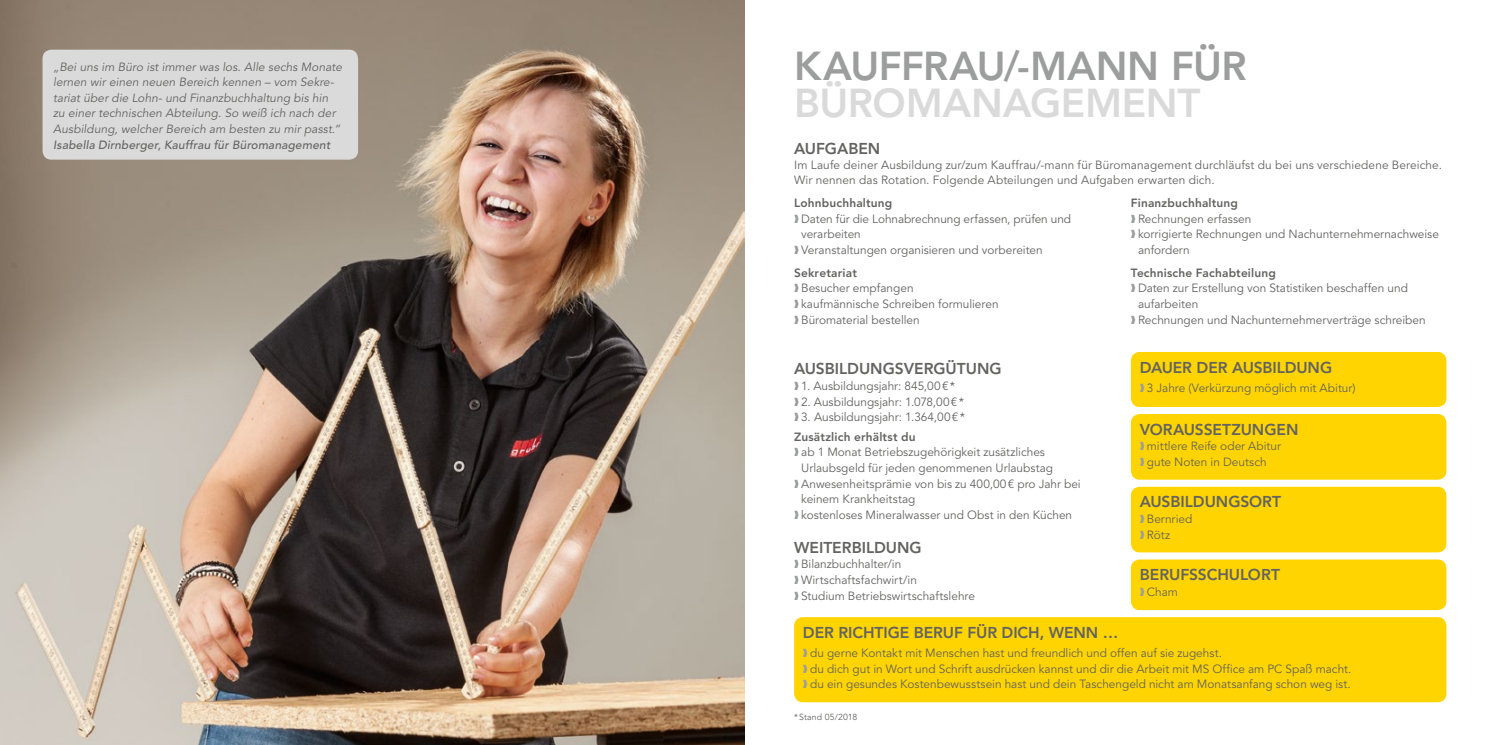
<style>
.page{position:relative;width:1489px;height:745px;background:#fff}
.page>*{position:absolute;margin:0;border:0;box-sizing:border-box;transform-origin:0 0}
.t1{font:800 40px "Avenir LT Std";letter-spacing:-.01em;color:#9c9d9d}
.t2{font:800 40px "Avenir LT Std";letter-spacing:-.01em;color:#dadada}
.t3{font:800 15.62px "Avenir LT Std";letter-spacing:-.005em;color:#636362}
.t4{font:11.88px/15.6px "Avenir LT Std";color:#636362}
.t5{font:italic 11.88px/15.6px "Avenir LT Std";letter-spacing:.01em;color:#636362}
.t6{font:800 11.88px "Avenir LT Std";letter-spacing:.015em;color:#636362}
.t7{font:italic 500 11.88px "Avenir LT Std";letter-spacing:.015em;color:#636362}
.t8{font:8.75px "Avenir LT Std";letter-spacing:.015em;color:#636362}
.s1{color:#9c9d9d}
.s2{font-weight:800}
</style>
<div class="page">
<img style="left:0;top:0;width:744px;height:744px">
<div style="left:43px;top:50px;width:315px;height:109px;background:#dadada;border-radius:9px"></div>
<div style="left:1130px;top:486px;width:316px;height:66px;background:#ffd400;border-radius:9px"></div>
<div style="left:1130px;top:559px;width:316px;height:50px;background:#ffd400;border-radius:9px"></div>
<div style="left:794px;top:616px;width:652px;height:85px;background:#ffd400;border-radius:9px"></div>
<div style="left:1130px;top:414px;width:316px;height:65px;background:#ffd400;border-radius:9px"></div>
<div style="left:1130px;top:352px;width:316px;height:54px;background:#ffd400;border-radius:9px"></div>
<p class="t5" style="left:53px;top:59px;width:290px">„Bei uns im Büro ist immer was los. Alle sechs Monate lernen wir einen neuen Bereich kennen – vom Sekre&shy;tariat über die Lohn- und Finanzbuchhaltung bis hin zu einer technischen Abteilung. So weiß ich nach der Ausbildung, welcher Bereich am besten zu mir passt.“</p>
<p class="t7" style="left:53px;top:138px;width:279px">Isabella Dirnberger, Kauffrau für Büromanagement</p>
<h1 class="t1" style="left:794px;top:42px;width:454px">KAUFFRAU/-MANN FÜR</h1>
<h1 class="t2" style="left:794px;top:80px;width:408px">BÜROMANAGEM ENT</h1>
<h2 class="t3" style="left:794px;top:139px;width:88px">AUFGABEN</h2>
<p class="t4" style="left:794px;top:158px;width:649px;line-height:15px">Im Laufe deiner Ausbildung zur/zum Kauffrau/-mann für Büromanagement durchläufst du bei uns verschiedene Bereiche.<br>Wir nennen das Rotation. Folgende Abteilungen und Aufgaben erwarten dich.</p>
<p class="t6" style="left:794px;top:196px;width:100px">LOHNBUCHHALTUNG</p>
<p class="t4" style="left:794px;top:211px;width:278px"><span class="s1">❱</span> Daten für die Lohnabrechnung erfassen, prüfen und</p>
<p class="t4" style="left:801px;top:226px;width:61px">verarbeiten</p>
<p class="t4" style="left:794px;top:242px;width:250px"><span class="s1">❱</span> Veranstaltungen organisieren und vorbereiten</p>
<p class="t4" style="left:794px;top:265px;width:206px"><span class="s2">SEKRETARIAT<br></span><span class="s1">❱</span> Besucher empfangen<br><span class="s1">❱</span> kaufmännische Schreiben formulieren <span class="s1">❱</span> Büromaterial bestellen</p>
<p class="t6" style="left:1130px;top:196px;width:109px">FINANZBUCHHALTUNG</p>
<p class="t4" style="left:1130px;top:211px;width:122px"><span class="s1">❱</span> Rechnungen erfassen</p>
<p class="t4" style="left:1130px;top:226px;width:309px"><span class="s1">❱</span> korrigierte Rechnungen und Nachunternehmernachweise</p>
<p class="t4" style="left:1137px;top:242px;width:53px">anfordern</p>
<p class="t6" style="left:1130px;top:265px;width:146px">TECHNISCHE FACHABTEILUNG</p>
<p class="t4" style="left:1130px;top:280px;width:278px"><span class="s1">❱</span> Daten zur Erstellung von Statistiken beschaffen und</p>
<p class="t4" style="left:1137px;top:296px;width:62px">aufarbeiten</p>
<p class="t4" style="left:1130px;top:312px;width:296px"><span class="s1">❱</span> Rechnungen und Nachunternehmerverträge schreiben</p>
<h2 class="t3" style="left:794px;top:359px;width:209px">AUSBILDUNGSVERGÜTUNG</h2>
<p class="t4" style="left:794px;top:378px;width:172px"><span class="s1">❱</span> 1. Ausbildungsjahr: 845,00€*<br><span class="s1">❱</span> 2. Ausbildungsjahr: 1.078,00€* <span class="s1">❱</span> 3. Ausbildungsjahr: 1.364,00€*</p>
<p class="t6" style="left:794px;top:429px;width:123px">ZUSÄTZLICH ERHÄLTST DU</p>
<p class="t4" style="left:794px;top:444px;width:252px"><span class="s1">❱</span> ab 1 Monat Betriebszugehörigkeit zusätzliches</p>
<p class="t4" style="left:801px;top:460px;width:253px">Urlaubsgeld für jeden genommenen Urlaubstag</p>
<p class="t4" style="left:794px;top:475px;width:288px"><span class="s1">❱</span> Anwesenheitsprämie von bis zu 400,00€ pro Jahr bei</p>
<p class="t4" style="left:801px;top:491px;width:116px">keinem Krankheitstag</p>
<p class="t4" style="left:794px;top:507px;width:279px"><span class="s1">❱</span> kostenloses Mineralwasser und Obst in den Küchen</p>
<h2 class="t3" style="left:794px;top:537px;width:129px">WEITERBILDUNG</h2>
<p class="t4" style="left:794px;top:556px;width:182px"><span class="s1">❱</span> Bilanzbuchhalter/in<br><span class="s1">❱</span> Wirtschaftsfachwirt/in<br><span class="s1">❱</span> Studium Betriebswirtschaftslehre</p>
<h2 class="t3" style="left:1139px;top:358px;width:194px">DAUER DER AUSBILDUNG</h2>
<p class="t4" style="left:1139px;top:380px;width:217px"><span class="s1">❱</span> 3 Jahre (Verkürzung möglich mit Abitur)</p>
<h2 class="t3" style="left:1139px;top:420px;width:160px">VORAUSSETZUNGEN</h2>
<p class="t4" style="left:1139px;top:438px;width:143px"><span class="s1">❱</span> mittlere Reife oder Abitur <span class="s1">❱</span> gute Noten in Deutsch</p>
<h2 class="t3" style="left:1139px;top:492px;width:143px">AUSBILDUNGSORT</h2>
<p class="t4" style="left:1139px;top:511px;width:54px"><span class="s1">❱</span> Bernried <span class="s1">❱</span> Rötz</p>
<h2 class="t3" style="left:1139px;top:565px;width:142px">BERUFSSCHULORT</h2>
<p class="t4" style="left:1139px;top:584px;width:40px"><span class="s1">❱</span> Cham</p>
<h2 class="t3" style="left:803px;top:622px;width:317px">DER RICHTIGE BERUF FÜR DICH, WENN …</h2>
<p class="t4" style="left:803px;top:645px;width:550px"><span class="s1">❱</span> du gerne Kontakt mit Menschen hast und freundlich und offen auf sie zugehst.<br><span class="s1">❱</span> du dich gut in Wort und Schrift ausdrücken kannst und dir die Arbeit mit MS Office am PC Spaß macht. <span class="s1">❱</span> du ein gesundes Kostenbewusstsein hast und dein Taschengeld nicht am Monatsanfang schon weg ist.</p>
<p class="t8" style="left:794px;top:711px;width:65px">* Stand 05/2018</p>
</div>
